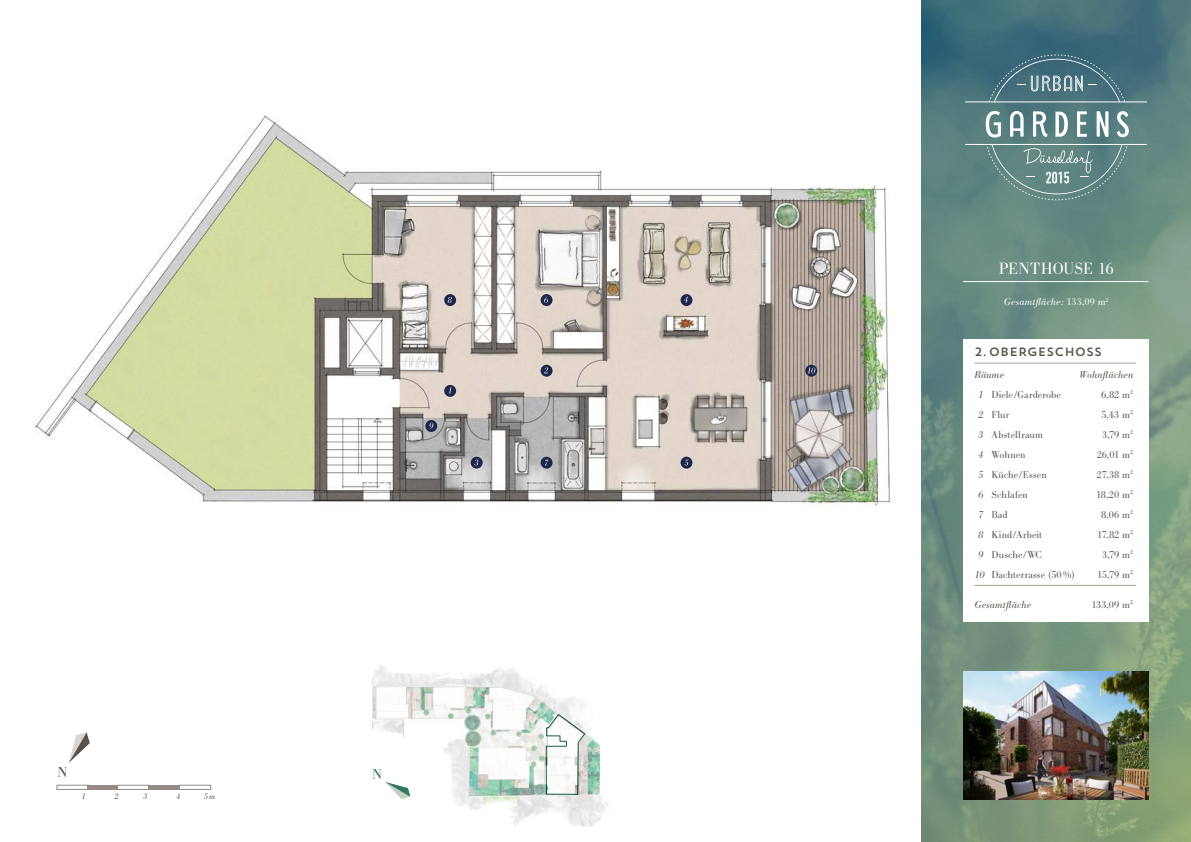
<style>
.page{position:relative;width:1191px;height:842px;background:#fff}
.page>*{position:absolute;margin:0;border:0;box-sizing:border-box;transform-origin:0 0}
.t1{font:300 16px "Bodoni BE";color:#fff}
.t2{font:14px "Bodoni BE";color:#57534c}
.t3{font:14px "Bodoni BE";color:#1e694e}
.t4{font:12px "Trend Sans One";color:#57534c}
.t5{font:300 10px "Bodoni BE";color:#57534c}
.t6{font:italic 300 10px "Bodoni BE";letter-spacing:.02em;color:#57534c}
.t7{font:italic 300 10px "Bodoni BE";letter-spacing:.025em;color:#fff}
.t8{font:italic 300 8px "Bodoni BE";color:#57534c}
.s1{font-style:normal}
.s2{font-style:italic}
</style>
<div class="page">
<svg style="left:921px;top:0;width:270px;height:842px;background:#6b8d7e"></svg>
<svg style="left:965px;top:55px;width:182px;height:145px;background:#63878b"></svg>
<hr style="left:963px;top:281px;width:185px;height:1px;background:#fff">
<img style="left:35px;top:115px;width:856px;height:392px">
<div style="left:963px;top:339px;width:185px;height:283px;background:#fff"></div>
<svg style="left:444px;top:385px;width:12px;height:12px"></svg>
<svg style="left:448px;top:387px;width:3px;height:6px"></svg>
<svg style="left:540px;top:365px;width:12px;height:12px"></svg>
<svg style="left:544px;top:367px;width:4px;height:6px"></svg>
<div style="left:471px;top:457px;width:11px;height:12px;background:#1e264c;border-radius:50%"></div>
<svg style="left:474px;top:460px;width:4px;height:6px"></svg>
<div style="left:680px;top:294px;width:12px;height:12px;background:#1e264c;border-radius:50%"></div>
<svg style="left:684px;top:296px;width:4px;height:6px"></svg>
<svg style="left:680px;top:457px;width:12px;height:12px"></svg>
<svg style="left:684px;top:459px;width:4px;height:7px"></svg>
<div style="left:540px;top:294px;width:12px;height:12px;background:#1e264c;border-radius:50%"></div>
<svg style="left:544px;top:297px;width:4px;height:6px"></svg>
<svg style="left:540px;top:457px;width:12px;height:12px"></svg>
<svg style="left:545px;top:460px;width:3px;height:6px"></svg>
<div style="left:444px;top:294px;width:12px;height:12px;background:#1e264c;border-radius:50%"></div>
<svg style="left:448px;top:297px;width:4px;height:6px"></svg>
<div style="left:425px;top:420px;width:12px;height:12px;background:#1e264c;border-radius:50%"></div>
<svg style="left:429px;top:423px;width:4px;height:6px"></svg>
<svg style="left:805px;top:365px;width:12px;height:12px"></svg>
<svg style="left:807px;top:367px;width:8px;height:6px"></svg>
<hr style="left:974px;top:363px;width:162px;height:1px;background:#a69e98">
<hr style="left:974px;top:585px;width:162px;height:1px;background:#a69e98">
<img style="left:963px;top:672px;width:185px;height:127px">
<svg style="left:372px;top:666px;width:236px;height:161px"></svg>
<svg style="left:385px;top:782px;width:25px;height:17px"></svg>
<svg style="left:69px;top:732px;width:21px;height:31px"></svg>
<div style="left:88px;top:785px;width:30px;height:5px;background:#958b87"></div>
<div style="left:57px;top:785px;width:32px;height:5px;border:1px solid #958b87"></div>
<div style="left:117px;top:785px;width:32px;height:5px;border:1px solid #958b87"></div>
<div style="left:179px;top:785px;width:32px;height:5px;border:1px solid #958b87"></div>
<div style="left:149px;top:785px;width:31px;height:5px;background:#958b87"></div>
<svg style="left:545px;top:713px;width:41px;height:82px"></svg>
<h2 class="t2" style="left:57px;top:765px;width:11px">N</h2>
<h2 class="t3" style="left:372px;top:766px;width:11px">N</h2>
<p class="t8" style="left:82px;top:791px;width:6px">1</p>
<p class="t8" style="left:115px;top:791px;width:6px">2</p>
<p class="t8" style="left:143px;top:791px;width:6px">3</p>
<p class="t8" style="left:176px;top:791px;width:6px">4</p>
<p class="t8" style="left:204px;top:791px;width:13px">5m</p>
<h1 class="t1" style="left:998px;top:259px;width:117px">PENTHOUSE 16</h1>
<p class="t7" style="left:1004px;top:296px;width:106px">Gesamtfläche: <span class="s1">133,09 m</span><sup>2</sup></p>
<p class="t4" style="left:974px;top:344px;width:129px">2.OBERGESCHOSS</p>
<p class="t6" style="left:974px;top:368px;width:31px">Räume</p>
<p class="t6" style="left:1079px;top:368px;width:55px">Wohnflächen</p>
<p class="t5" style="left:978px;top:389px;width:84px"><span class="s2">1</span> Diele/Garderobe</p>
<p class="t5" style="left:1101px;top:389px;width:34px">6,82 m<sup>2</sup></p>
<p class="t5" style="left:978px;top:409px;width:33px"><span class="s2">2</span> Flur</p>
<p class="t5" style="left:1101px;top:409px;width:33px">5,43 m<sup>2</sup></p>
<p class="t5" style="left:978px;top:429px;width:67px"><span class="s2">3</span> Abstellraum</p>
<p class="t5" style="left:1102px;top:429px;width:33px">3,79 m<sup>2</sup></p>
<p class="t5" style="left:978px;top:449px;width:49px"><span class="s2">4</span> Wohnen</p>
<p class="t5" style="left:1096px;top:449px;width:38px">26,01 m<sup>2</sup></p>
<p class="t5" style="left:978px;top:469px;width:70px"><span class="s2">5</span> Küche/Essen</p>
<p class="t5" style="left:1096px;top:469px;width:38px">27,38 m<sup>2</sup></p>
<p class="t5" style="left:978px;top:489px;width:51px"><span class="s2">6</span> Schlafen</p>
<p class="t5" style="left:1096px;top:489px;width:39px">18,20 m<sup>2</sup></p>
<p class="t5" style="left:978px;top:509px;width:31px"><span class="s2">7</span> Bad</p>
<p class="t5" style="left:1101px;top:509px;width:34px">8,06 m<sup>2</sup></p>
<p class="t5" style="left:978px;top:529px;width:66px"><span class="s2">8</span> Kind/Arbeit</p>
<p class="t5" style="left:1097px;top:529px;width:37px">17,82 m<sup>2</sup></p>
<p class="t5" style="left:978px;top:549px;width:65px"><span class="s2">9</span> Dusche/WC</p>
<p class="t5" style="left:1102px;top:549px;width:33px">3,79 m<sup>2</sup></p>
<p class="t5" style="left:974px;top:569px;width:102px"><span class="s2">10</span> Dachterrasse (50%)</p>
<p class="t5" style="left:1097px;top:569px;width:38px">15,79 m<sup>2</sup></p>
<p class="t6" style="left:974px;top:598px;width:58px">Gesamtfläche</p>
<p class="t5" style="left:1091px;top:599px;width:43px">133,09 m<sup>2</sup></p>
</div>
